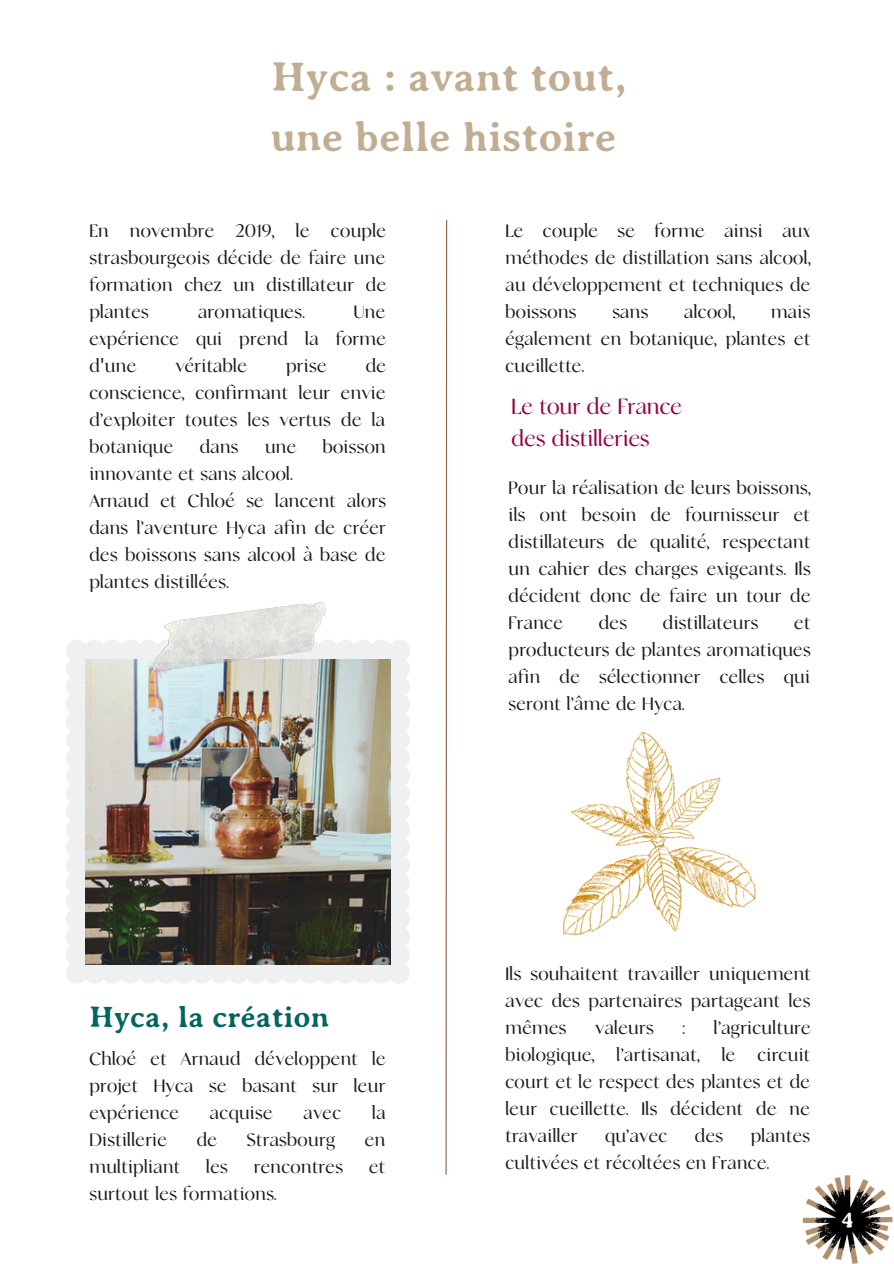
<style>
.page{position:relative;width:894px;height:1264px;background:#fff}
.page>*{position:absolute;margin:0;border:0;box-sizing:border-box;transform-origin:0 0}
.t1{font:700 42.9px/59.7px "Averia Serif";color:#c1ae92}
.t2{font:700 30.45px "Averia Serif";color:#00665e}
.t3{font:23.85px/32.7px "Analogue";color:#960048}
.t4{font:700 22.2px "Averia Serif";color:#fff}
.t5{font:19.5px/27px "Analogue";letter-spacing:.015em;color:#1b1b1b;text-align:justify}
.s1{font-family:"Noto Sans"}
</style>
<div class="page">
<svg style="left:445px;top:219px;width:2px;height:956px;background:#c0a99c"></svg>
<img style="left:802px;top:1175px;width:91px;height:88px">
<svg style="left:66px;top:640px;width:344px;height:343px;fill:#eff0f2"></svg>
<img style="left:85px;top:659px;width:305px;height:305px">
<img style="left:149px;top:602px;width:178px;height:74px">
<img style="left:563px;top:733px;width:192px;height:201px">
<h1 class="t1" style="left:270px;top:47px;width:358px">Hyca : avant tout, une belle histoire</h1>
<p class="t5" style="left:89px;top:218px;width:298px">En novembre 2019, le couple strasbourgeois décide de faire une formation chez un distillateur de plantes</p>
<p class="t5" style="left:198px;top:299px;width:108px">aromatiques.</p>
<p class="t5" style="left:89px;top:299px;width:298px;text-indent:264px">Une expérience qui prend la forme d<span class="s1">'</span>une</p>
<p class="t5" style="left:175px;top:353px;width:73px">véritable</p>
<p class="t5" style="left:286px;top:353px;width:42px">prise</p>
<p class="t5" style="left:89px;top:353px;width:298px;text-indent:276px">de conscience, confirmant leur envie d’exploiter toutes les vertus de la botanique</p>
<p class="t5" style="left:200px;top:434px;width:40px">dans</p>
<p class="t5" style="left:265px;top:434px;width:33px">une</p>
<p class="t5" style="left:322px;top:434px;width:65px">boisson</p>
<p class="t5" style="left:89px;top:461px;width:298px;text-align:left">innovante et sans alcool.<br>Arnaud et Chloé se lancent alors dans l’aventure Hyca afin de créer des boissons sans alcool à base de plantes distillées.</p>
<p class="t5" style="left:505px;top:218px;width:307px">Le couple se forme ainsi aux méthodes de distillation sans alcool, au développement et techniques de boissons</p>
<p class="t5" style="left:612px;top:299px;width:37px">sans</p>
<p class="t5" style="left:684px;top:299px;width:52px">alcool,</p>
<p class="t5" style="left:505px;top:299px;width:306px;text-indent:265px">mais également en botanique, plantes et cueillette.</p>
<p class="t3" style="left:511px;top:390px;width:172px">Le tour de France des distilleries</p>
<p class="t5" style="left:508px;top:474px;width:304px">Pour la réalisation de leurs boissons, ils ont besoin de fournisseur et distillateurs de qualité, respectant un cahier des charges exigeants. Ils décident donc de faire un tour de France</p>
<p class="t5" style="left:598px;top:609px;width:30px">des</p>
<p class="t5" style="left:662px;top:609px;width:97px">distillateurs</p>
<p class="t5" style="left:508px;top:609px;width:303px;text-indent:286px">et producteurs de plantes aromatiques afin de sélectionner celles qui seront l’âme de Hyca.</p>
<h2 class="t2" style="left:89px;top:999px;width:241px">Hyca, la création</h2>
<p class="t5" style="left:89px;top:1046px;width:298px">Chloé et Arnaud développent le projet Hyca se basant sur leur expérience</p>
<p class="t5" style="left:210px;top:1100px;width:64px">acquise</p>
<p class="t5" style="left:303px;top:1100px;width:39px">avec</p>
<p class="t5" style="left:372px;top:1100px;width:15px">la</p>
<p class="t5" style="left:89px;top:1127px;width:79px">Distillerie</p>
<p class="t5" style="left:197px;top:1127px;width:22px">de</p>
<p class="t5" style="left:247px;top:1127px;width:90px">Strasbourg</p>
<p class="t5" style="left:365px;top:1127px;width:22px">en</p>
<p class="t5" style="left:89px;top:1154px;width:92px">multipliant</p>
<p class="t5" style="left:206px;top:1154px;width:23px">les</p>
<p class="t5" style="left:254px;top:1154px;width:90px">rencontres</p>
<p class="t5" style="left:369px;top:1154px;width:18px">et</p>
<p class="t5" style="left:89px;top:1181px;width:189px">surtout les formations.</p>
<p class="t5" style="left:505px;top:960px;width:307px">Ils souhaitent travailler uniquement avec des partenaires partageant les mêmes</p>
<p class="t5" style="left:505px;top:1014px;width:306px;text-indent:208px">l’agriculture biologique, l’artisanat, le circuit court et le respect des plantes et de leur cueillette. Ils décident de ne travailler</p>
<p class="t5" style="left:595px;top:1014px;width:60px">valeurs</p>
<p class="t5" style="left:682px;top:1014px;width:4px">:</p>
<p class="t5" style="left:505px;top:1123px;width:306px;text-indent:245px">plantes cultivées et récoltées en France.</p>
<p class="t5" style="left:605px;top:1123px;width:64px">qu’avec</p>
<p class="t5" style="left:694px;top:1123px;width:30px">des</p>
<p class="t4" style="left:841px;top:1207px;width:14px">4</p>
</div>
